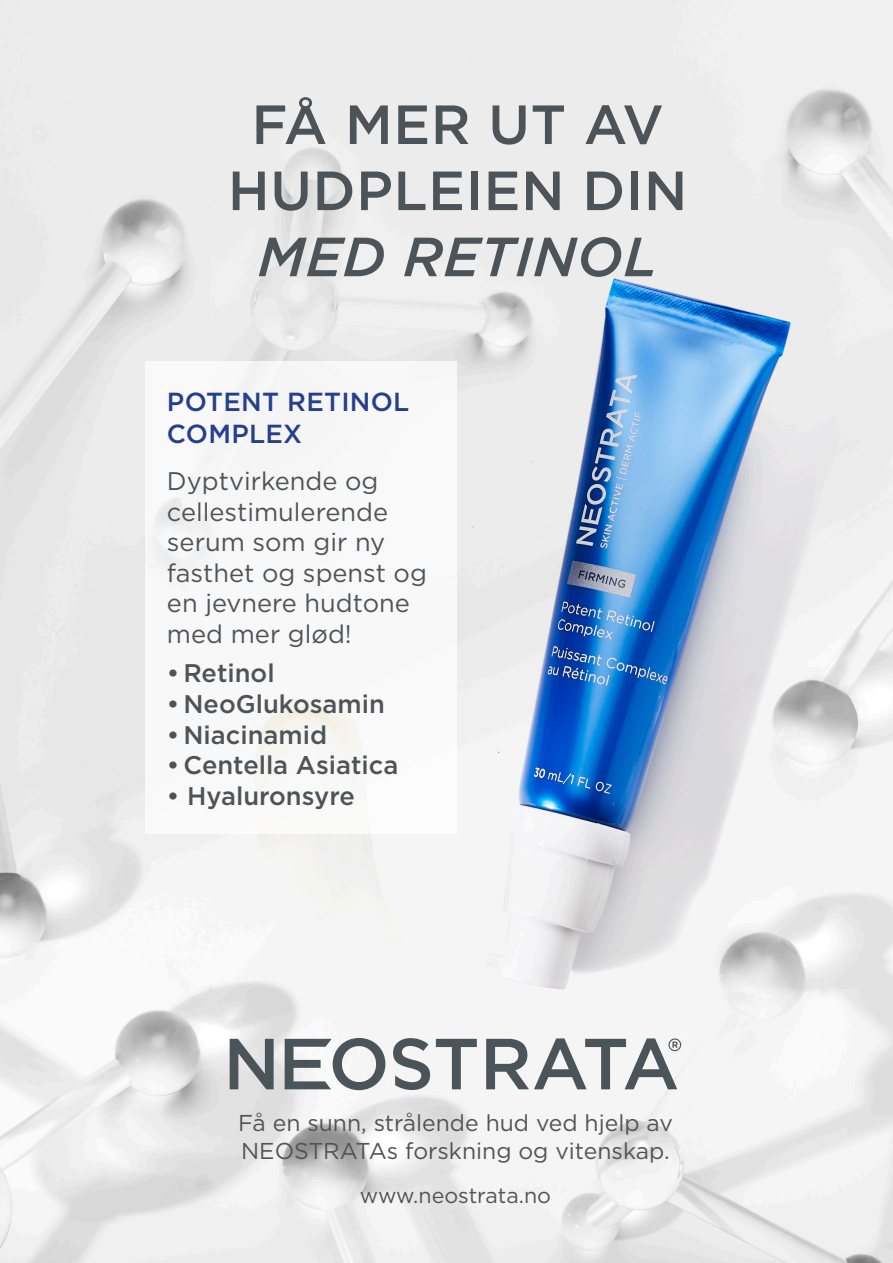
<style>
.page{position:relative;width:893px;height:1263px;background:#fff}
.page>*{position:absolute;margin:0;border:0;box-sizing:border-box;transform-origin:0 0}
.t1{font:500 55.05px "Gotham";letter-spacing:.01em;color:#4d5459}
.t2{font:italic 500 55.05px "Gotham";letter-spacing:.01em;color:#4d5459}
.t3{font:500 26.1px "Gotham";letter-spacing:.01em;color:#253f8e}
.t4{font:25.5px "Gotham";color:#4d5459}
.t5{font:500 25.5px "Gotham";color:#4d5459}
.t6{font:22.95px "Gotham";color:#535355}
.t7{font:21.45px "Gotham";color:#535355}
</style>
<div class="page">
<img style="left:0;top:0;width:893px;height:1263px">
<svg style="left:230px;top:1039px;width:44px;height:50px;background:#8e9396"></svg>
<svg style="left:436px;top:1039px;width:41px;height:50px"></svg>
<svg style="left:486px;top:1038px;width:195px;height:51px"></svg>
<svg style="left:285px;top:1038px;width:100px;height:52px"></svg>
<svg style="left:393px;top:1038px;width:37px;height:52px"></svg>
<div style="left:145px;top:361px;width:312px;height:472px;background:#f8f8f8"></div>
<p class="t1" style="left:251px;top:88px;width:414px">FÅ MER UT AV</p>
<p class="t1" style="left:228px;top:155px;width:461px">HUDPLEIEN DIN</p>
<p class="t2" style="left:258px;top:221px;width:401px">MED RETINOL</p>
<p class="t3" style="left:167px;top:385px;width:244px">POTENT RETINOL</p>
<p class="t3" style="left:167px;top:416px;width:137px">COMPLEX</p>
<p class="t4" style="left:167px;top:465px;width:213px">Dyptvirkende og</p>
<p class="t4" style="left:167px;top:495px;width:223px">cellestimulerende</p>
<p class="t4" style="left:167px;top:526px;width:220px">serum som gir ny</p>
<p class="t4" style="left:167px;top:556px;width:262px">fasthet og spenst og</p>
<p class="t4" style="left:167px;top:587px;width:244px">en jevnere hudtone</p>
<p class="t4" style="left:167px;top:617px;width:186px">med mer glød!</p>
<p class="t5" style="left:167px;top:657px;width:109px">• Retinol</p>
<p class="t5" style="left:167px;top:687px;width:219px">• NeoGlukosamin</p>
<p class="t5" style="left:167px;top:718px;width:162px">• Niacinamid</p>
<p class="t5" style="left:167px;top:748px;width:233px">• Centella Asiatica</p>
<p class="t5" style="left:167px;top:779px;width:189px">• Hyaluronsyre</p>
<p class="t6" style="left:238px;top:1109px;width:436px">Få en sunn, strålende hud ved hjelp av</p>
<p class="t6" style="left:241px;top:1136px;width:430px">NEOSTRATAs forskning og vitenskap.</p>
<p class="t7" style="left:360px;top:1182px;width:193px">www.neostrata.no</p>
</div>
